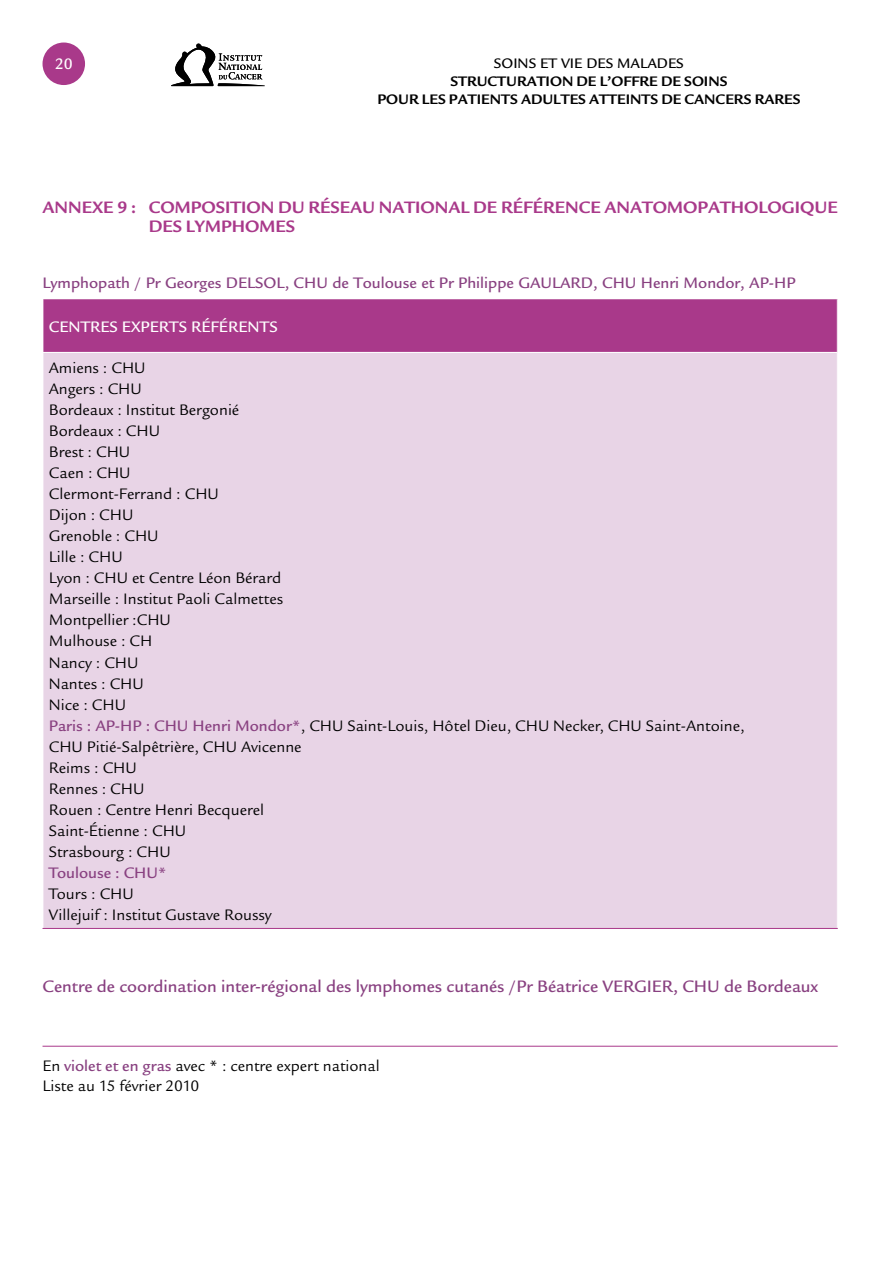
<style>
.page{position:relative;width:893px;height:1263px;background:#fff}
.page>*{position:absolute;margin:0;border:0;box-sizing:border-box;transform-origin:0 0}
.t1{font:500 18px "Legacy San ITC";color:#894181}
.t2{font:700 18px/18.8px "Legacy San ITC";color:#a9398a}
.t3{font:16.5px/21px "Legacy San ITC";color:#000}
.t4{font:500 16.5px "Legacy San ITC";color:#894181}
.t5{font:500 16.5px "Legacy San ITC";color:#fff}
.t6{font:500 16.5px "Legacy Sans";color:#fff}
.t7{font:700 15px "Legacy San ITC";color:#000}
.t8{font:500 15px "Legacy San ITC";color:#000}
.s1{font-weight:500;color:#894181}
</style>
<div class="page">
<div style="left:43px;top:43px;width:42px;height:42px;background:#a9398a;border-radius:50%"></div>
<hr style="left:43px;top:1046px;width:795px;height:1px;background:#a9398a">
<svg style="left:171px;top:44px;width:94px;height:42px"></svg>
<div style="left:43px;top:299px;width:794px;height:53px;background:#a9398a"></div>
<div style="left:43px;top:352px;width:794px;height:576px;background:#e8d4e6"></div>
<hr style="left:43px;top:353px;width:1px;height:575px;background:#fff">
<hr style="left:43px;top:928px;width:795px;height:1px;background:#a9398a">
<hr style="left:43px;top:299px;width:1px;height:53px;background:#fff">
<hr style="left:43px;top:352px;width:795px;height:1px;background:#fff">
<p class="t6" style="left:55px;top:54px;width:19px">20</p>
<p class="t8" style="left:494px;top:55px;width:191px">soins et vie des malades</p>
<p class="t7" style="left:450px;top:72px;width:252px">STRUCTURATION DE L’OFFRE DE SOINS</p>
<p class="t7" style="left:377px;top:90px;width:21px">POUR</p>
<p class="t7" style="left:422px;top:90px;width:110px">LES PATIENTS ADULTE</p>
<p class="t7" style="left:578px;top:90px;width:21px">S ATTEINT</p>
<p class="t7" style="left:650px;top:90px;width:45px">S DE CANCER</p>
<p class="t7" style="left:744px;top:90px;width:22px">S RARE</p>
<p class="t7" style="left:793px;top:90px;width:9px">S</p>
<p class="t2" style="left:149px;top:198px;width:690px;text-indent:-106px">ANNEXE 9 : COMPOSITION DU RÉSEAU NATIONAL DE RÉFÉRENCE ANATOMOPATHOLOGIQUE<br>DES LYMPHOMES</p>
<p class="t4" style="left:43px;top:273px;width:753px">Lymphopath / Pr Georges Delsol, CHU de Toulouse et Pr Philippe Gaulard, CHU Henri Mondor, AP-HP</p>
<p class="t5" style="left:49px;top:317px;width:230px">Centres experts référents</p>
<p class="t3" style="left:49px;top:358px;width:697px">Amiens : CHU<br>Angers : CHU<br>Bordeaux : Institut Bergonié<br>Bordeaux : CHU<br>Brest : CHU<br>Caen : CHU<br>Clermont-Ferrand : CHU<br>Dijon : CHU<br>Grenoble : CHU<br>Lille : CHU<br>Lyon : CHU et Centre Léon Bérard<br>Marseille : Institut Paoli Calmettes<br>Montpellier :CHU<br>Mulhouse : CH<br>Nancy : CHU<br>Nantes : CHU<br>Nice : CHU<br><span class="s1">Paris : AP-HP : CHU Henri Mondor*</span>, CHU Saint-Louis, Hôtel Dieu, CHU Necker, CHU Saint-Antoine,<br>CHU Pitié-Salpêtrière, CHU Avicenne<br>Reims : CHU<br>Rennes : CHU<br>Rouen : Centre Henri Becquerel<br>Saint-Étienne : CHU<br>Strasbourg : CHU</p>
<p class="t4" style="left:49px;top:863px;width:120px">Toulouse : CHU *</p>
<p class="t3" style="left:49px;top:883px;width:224px">Tours : CHU<br>Villejuif : Institut Gustave Roussy</p>
<p class="t1" style="left:43px;top:976px;width:777px">Centre de coordination inter-régional des lymphomes cutanés /Pr Béatrice Verg ier, CHU de Bordeaux</p>
<p class="t3" style="left:43px;top:1056px;width:339px;line-height:19.8px">En <span class="s1">violet et en gras</span> avec * : centre expert national<br>Liste au 15 février 2010</p>
</div>
